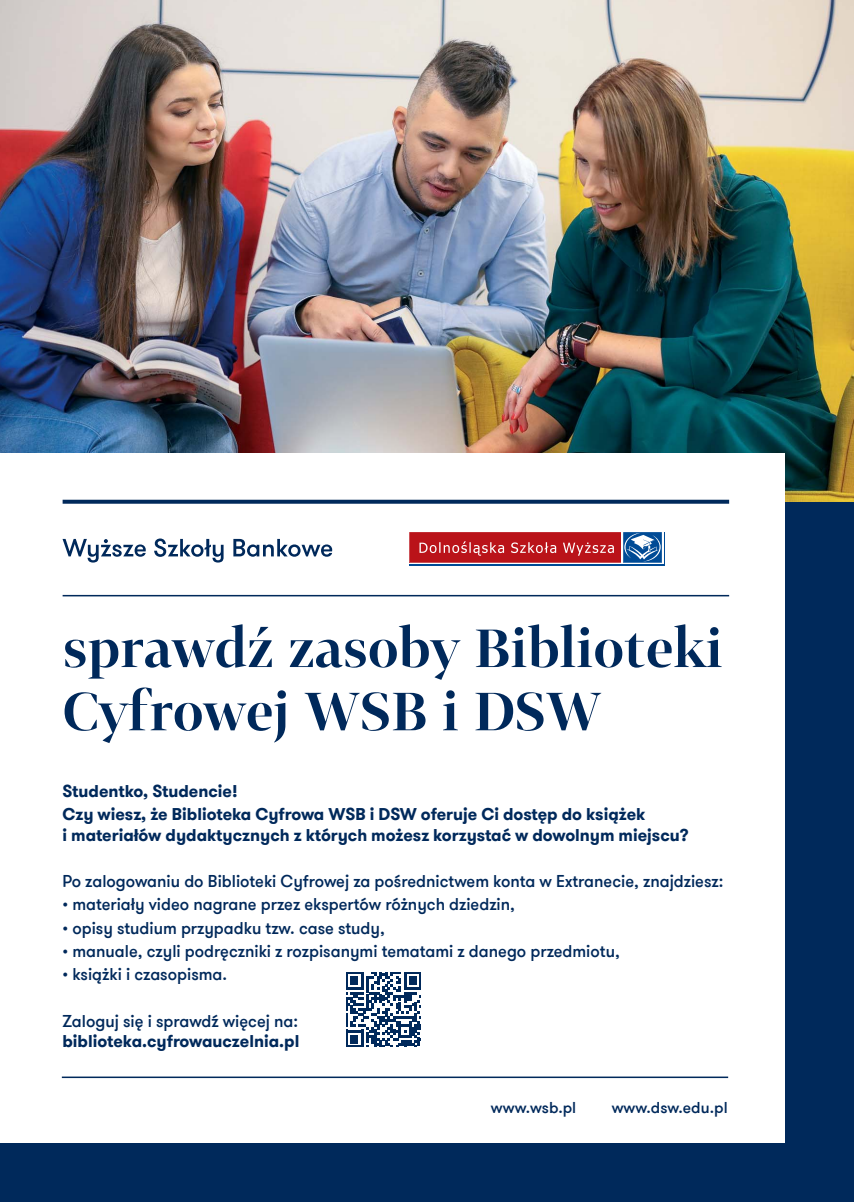
<style>
.page{position:relative;width:854px;height:1202px;background:#fff}
.page>*{position:absolute;margin:0;border:0;box-sizing:border-box;transform-origin:0 0}
.t1{font:600 52.7px/63.2px "Tabac G1";color:#00295b}
.t2{font:500 17px "GT Walsheim Pro";color:#00295b}
.t3{font:700 17px/23.2px "GT Walsheim Pro";color:#00295b}
.t4{font:500 15.7px "GT Walsheim Pro";color:#00295b}
</style>
<div class="page">
<img style="left:0;top:0;width:853px;height:502px">
<div style="left:0;top:502px;width:853px;height:700px;background:#00295b"></div>
<div style="left:0;top:454px;width:784px;height:689px;background:#fff"></div>
<hr style="left:63px;top:595px;width:666px;height:1px;background:#00295b">
<hr style="left:62px;top:1076px;width:666px;height:2px;background:#00295b">
<svg style="left:63px;top:500px;width:666px;height:4px;background:#113766"></svg>
<svg style="left:346px;top:972px;width:75px;height:75px"></svg>
<svg style="left:62px;top:539px;width:84px;height:24px"></svg>
<svg style="left:154px;top:538px;width:69px;height:25px"></svg>
<svg style="left:233px;top:539px;width:99px;height:18px"></svg>
<div style="left:406px;top:529px;width:261px;height:39px;background:linear-gradient(to right,#064f98,#004b96)"></div>
<div style="left:409px;top:532px;width:256px;height:33px;background:#fff"></div>
<svg style="left:408px;top:531px;width:255px;height:33px"></svg>
<svg style="left:409px;top:532px;width:253px;height:30px;background:#ae3744"></svg>
<h1 class="t1" style="left:63px;top:620px;width:661px">sprawdź zasoby Biblioteki<br>Cyfrowej WSB i DSW</h1>
<p class="t3" style="left:62px;top:779px;width:584px">Studentko, Studencie!<br>Czy wiesz, że Biblioteka Cyfrowa WSB i DSW oferuje Ci dostęp do książek</p>
<p class="t3" style="left:62px;top:823px;width:627px">i materiałów dydaktycznych z których możesz korzystać w dowolnym miejscu?</p>
<p class="t2" style="left:62px;top:870px;width:662px">Po zalogowaniu do Biblioteki Cyfrowej za pośrednictwem konta w Extranecie, znajdziesz:</p>
<p class="t2" style="left:62px;top:894px;width:454px">• materiały video nagrane przez ekspertów różnych dziedzin,</p>
<p class="t2" style="left:62px;top:917px;width:324px">• opisy studium przypadku tzw. case study,</p>
<p class="t2" style="left:62px;top:940px;width:558px">• manuale, czyli podręczniki z rozpisanymi tematami z danego przedmiotu,</p>
<p class="t2" style="left:62px;top:963px;width:166px">• książki i czasopisma.</p>
<p class="t2" style="left:62px;top:1010px;width:237px">Zaloguj się i sprawdź więcej na:</p>
<p class="t3" style="left:62px;top:1029px;width:238px">biblioteka.cyfrowauczelnia.pl</p>
<p class="t4" style="left:491px;top:1097px;width:87px">www.wsb.pl</p>
<p class="t4" style="left:611px;top:1097px;width:117px">www.dsw.edu.pl</p>
</div>
